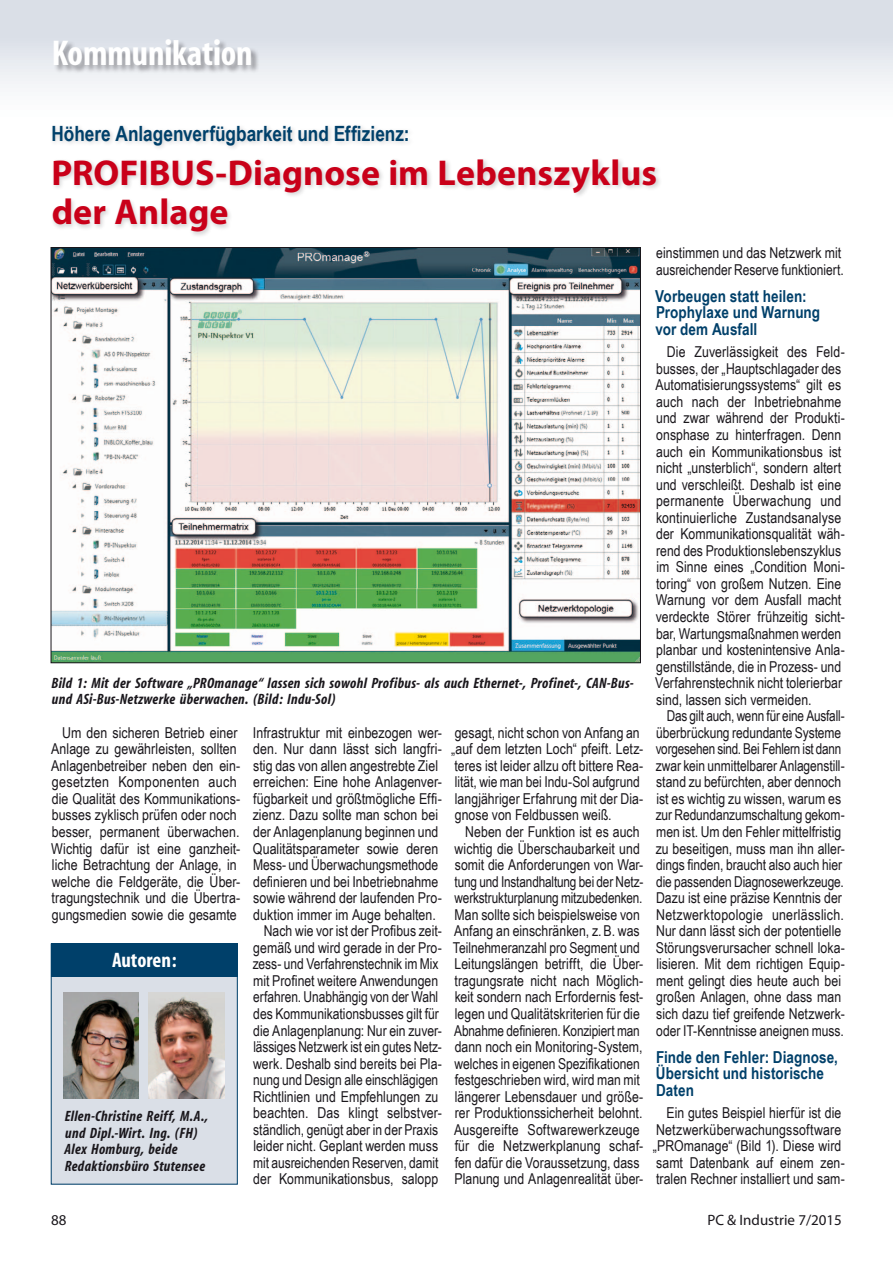
<style>
.page{position:relative;width:893px;height:1263px;background:#fff}
.page>*{position:absolute;margin:0;border:0;box-sizing:border-box;transform-origin:0 0}
.t1{font:700 36px/39.6px "Myriad Pro";letter-spacing:.005em;color:#c90019}
.t2{font:700 condensed 36px "Myriad";letter-spacing:-.005em;color:#fff}
.t3{font:700 21px "Arial Narrow";color:#00406a}
.t4{font:700 condensed 21px "Myriad";color:#fff}
.t5{font:700 16.5px/16.5px "Arial Narrow";letter-spacing:.005em;color:#00406a}
.t6{font:15px/16.5px "Arial Narrow";color:#1a171c}
.t7{font:15px/16.5px "Arial Narrow";color:#1a171c;scale:.96 1}
.t8{font:italic 700 condensed 15px/16.5px "Myriad";letter-spacing:.02em;color:#1a171c}
.t9{font:15px "Myriad Pro";color:#1a171c}
</style>
<div class="page">
<div style="left:0;top:0;width:893px;height:128px;background:linear-gradient(to bottom,#d2d8e2,#fff)"></div>
<svg style="left:892px;top:0;width:1px;height:128px"></svg>
<div style="left:54px;top:39px;width:206px;height:35px;background:#1a171c;opacity:.4"></div>
<div style="left:51px;top:944px;width:186px;height:240px;background:#dadfe7"></div>
<div style="left:51px;top:943px;width:187px;height:241px;border:1px solid #00406a"></div>
<div style="left:51px;top:943px;width:186px;height:34px;background:#00406a"></div>
<img style="left:149px;top:992px;width:75px;height:106px">
<img style="left:64px;top:992px;width:75px;height:106px">
<div style="left:50px;top:124px;width:612px;height:114px;background:#1a171c;opacity:.2"></div>
<img style="left:53px;top:249px;width:586px;height:412px">
<h1 class="t2" style="left:52px;top:35px;width:202px">Kommunikation</h1>
<h2 class="t3" style="left:51px;top:117px;width:360px">Höhere Anlagenverfügbarkeit und Effizienz:</h2>
<h1 class="t1" style="left:52px;top:151px;width:607px">PROFIBUS-Diagnose im Lebenszyklus der Anlage</h1>
<p class="t8" style="left:51px;top:675px;width:584px">Bild 1: Mit der Software „PROmanage“ lassen sich sowohl Profibus- als auch Ethernet-, Profinet-, CAN-Bus&shy;und ASi-Bus-Netzwerke überwachen. (Bild: Indu-Sol)</p>
<p class="t6" style="left:51px;top:724px;width:191px;text-align:center">Um den sicheren Betrieb einer<br>Anlage zu gewährleisten, sollten<br>Anlagenbetreiber neben den ein&shy;gesetzten Komponenten auch die Qualität des Kommunikations&shy;busses zyklisch prüfen oder noch besser, permanent überwachen.<br>Wichtig dafür ist eine ganzheit&shy;liche Betrachtung der Anlage, in welche die Feldgeräte, die Über&shy;tragungstechnik und die Übertra&shy;gungsmedien sowie die gesamte</p>
<p class="t6" style="left:253px;top:724px;width:190px">Infrastruktur mit einbezogen wer-</p>
<p class="t6" style="left:253px;top:740px;width:190px">den. Nur dann lässt sich langfri-</p>
<p class="t6" style="left:253px;top:757px;width:186px">stig das von allen angestrebte Ziel</p>
<p class="t6" style="left:253px;top:773px;width:190px">erreichen: Eine hohe Anlagenver-</p>
<p class="t6" style="left:253px;top:790px;width:190px">fügbarkeit und größtmögliche Effi-</p>
<p class="t6" style="left:253px;top:806px;width:187px">zienz. Dazu sollte man schon bei</p>
<p class="t6" style="left:253px;top:823px;width:187px">der Anlagenplanung beginnen und</p>
<p class="t6" style="left:253px;top:839px;width:187px">Qualitätsparameter sowie deren</p>
<p class="t6" style="left:253px;top:856px;width:187px">Mess- und Überwachungsmethode</p>
<p class="t6" style="left:253px;top:872px;width:187px">definieren und bei Inbetriebnahme</p>
<p class="t6" style="left:253px;top:889px;width:190px">sowie während der laufenden Pro-</p>
<p class="t6" style="left:253px;top:906px;width:184px">duktion immer im Auge behalten.</p>
<p class="t6" style="left:264px;top:922px;width:180px">Nach wie vor ist der Profibus zeit-</p>
<p class="t6" style="left:253px;top:939px;width:190px">gemäß und wird gerade in der Pro-</p>
<p class="t6" style="left:253px;top:955px;width:187px">zess- und Verfahrenstechnik im Mix</p>
<p class="t6" style="left:253px;top:972px;width:187px">mit Profinet weitere Anwendungen</p>
<p class="t6" style="left:253px;top:988px;width:187px">erfahren. Unabhängig von der Wahl</p>
<p class="t6" style="left:253px;top:1005px;width:187px">des Kommunikationsbusses gilt für</p>
<p class="t6" style="left:253px;top:1021px;width:190px">die Anlagenplanung: Nur ein zuver-</p>
<p class="t6" style="left:253px;top:1038px;width:190px">lässiges Netzwerk ist ein gutes Netz-</p>
<p class="t6" style="left:253px;top:1054px;width:190px">werk. Deshalb sind bereits bei Pla-</p>
<p class="t6" style="left:253px;top:1071px;width:187px">nung und Design alle einschlägigen</p>
<p class="t6" style="left:253px;top:1087px;width:187px">Richtlinien und Empfehlungen zu</p>
<p class="t6" style="left:253px;top:1104px;width:190px">beachten. Das klingt selbstver-</p>
<p class="t6" style="left:253px;top:1121px;width:186px">ständlich, genügt aber in der Praxis</p>
<p class="t6" style="left:253px;top:1137px;width:186px">leider nicht. Geplant werden muss</p>
<p class="t6" style="left:253px;top:1154px;width:187px">mit ausreichenden Reserven, damit</p>
<p class="t6" style="left:253px;top:1170px;width:186px">der Kommunikationsbus, salopp</p>
<h2 class="t4" style="left:112px;top:950px;width:66px">Autoren:</h2>
<p class="t8" style="left:65px;top:1109px;width:145px">Ellen-Christine Reiff, M.A., und Dipl.-Wirt. Ing. (FH)<br>Alex Homburg, beide<br>Redaktionsbüro Stutensee</p>
<p class="t6" style="left:451px;top:724px;width:194px">gesagt, nicht schon von Anfang an „auf dem letzten Loch“ pfeift. Letz&shy;teres ist leider allzu oft bittere Rea&shy;lität, wie man bei Indu-Sol aufgrund langjähriger Erfahrung mit der Dia&shy;gnose von Feldbussen weiß.</p>
<p class="t6" style="left:453px;top:823px;width:192px;text-align:center">Neben der Funktion ist es auch wichtig die Überschaubarkeit und somit die Anforderungen von War&shy;tung und Instandhaltung bei der Netz&shy;werkstrukturplanung mitzubedenken.<br>Man sollte sich beispielsweise von Anfang an einschränken, z.B. was Teilnehmeranzahl pro Segment und Leitungslängen betrifft, die Über&shy;tragungsrate nicht nach Möglich&shy;keit sondern nach Erfordernis fest&shy;legen und Qualitätskriterien für die Abnahme definieren. Konzipiert man dann noch ein Monitoring-System, welches in eigenen Spezifikationen festgeschrieben wird, wird man mit längerer Lebensdauer und größe&shy;rer Produktionssicherheit belohnt.<br>Ausgereifte Softwarewerkzeuge für die Netzwerkplanung schaf&shy;fen dafür die Voraussetzung, dass Planung und Anlagenrealität über-</p>
<p class="t6" style="left:656px;top:244px;width:189px">einstimmen und das Netzwerk mit ausreichender Reserve funktioniert.</p>
<p class="t5" style="left:655px;top:287px;width:167px">Vorbeugen statt heilen:<br>Prophylaxe und Warnung vor dem Ausfall</p>
<p class="t6" style="left:655px;top:343px;width:191px;text-indent:11px">Die Zuverlässigkeit des Feld&shy;busses, der „Hauptschlagader des Automatisierungssystems“ gilt es auch nach der Inbetriebnahme und zwar während der Produkti&shy;onsphase zu hinterfragen. Denn auch ein Kommunikationsbus ist nicht „unsterblich“, sondern altert und verschleißt. Deshalb ist eine permanente Überwachung und kontinuierliche Zustandsanalyse der Kommunikationsqualität wäh&shy;rend des Produktionslebenszyklus im Sinne eines „Condition Moni&shy;toring“ von großem Nutzen. Eine Warnung vor dem Ausfall macht verdeckte Störer frühzeitig sicht&shy;bar, Wartungsmaßnahmen werden planbar und kostenintensive Anla&shy;genstillstände, die in Prozess- und Verfahrenstechnik nicht tolerierbar sind, lassen sich vermeiden.</p>
<p class="t7" style="left:656px;top:707px;width:199px;text-indent:11px">Das gilt auch, wenn für eine Ausfall&shy;überbrückung redundante Systeme vorgesehen sind. Bei Fehlern ist dann zwar kein unmittelbarer Anlagenstill&shy;stand zu befürchten, aber dennoch ist es wichtig zu wissen, warum es zur Redundanzumschaltung gekom&shy;men ist. Um den Fehler mittelfristig zu beseitigen, muss man ihn aller&shy;dings finden, braucht also auch hier die passenden Diagnosewerkzeuge.<br>Dazu ist eine präzise Kenntnis der Netzwerktopologie unerlässlich.<br>Nur dann lässt sich der potentielle Störungsverursacher schnell loka&shy;lisieren. Mit dem richtigen Equip&shy;ment gelingt dies heute auch bei großen Anlagen, ohne dass man sich dazu tief greifende Netzwerk&shy;oder IT-Kenntnisse aneignen muss.</p>
<p class="t5" style="left:656px;top:1048px;width:183px">Finde den Fehler: Diagnose,<br>Übersicht und historische<br>Daten</p>
<p class="t6" style="left:653px;top:1104px;width:194px;text-indent:14px">Ein gutes Beispiel hierfür ist die Netzwerküberwachungssoftware „PROmanage“ (Bild 1). Diese wird samt Datenbank auf einem zen&shy;tralen Rechner installiert und sam-</p>
<p class="t9" style="left:51px;top:1210px;width:17px">88</p>
<p class="t9" style="left:707px;top:1210px;width:136px">PC &amp; Industrie 7/2015</p>
</div>
